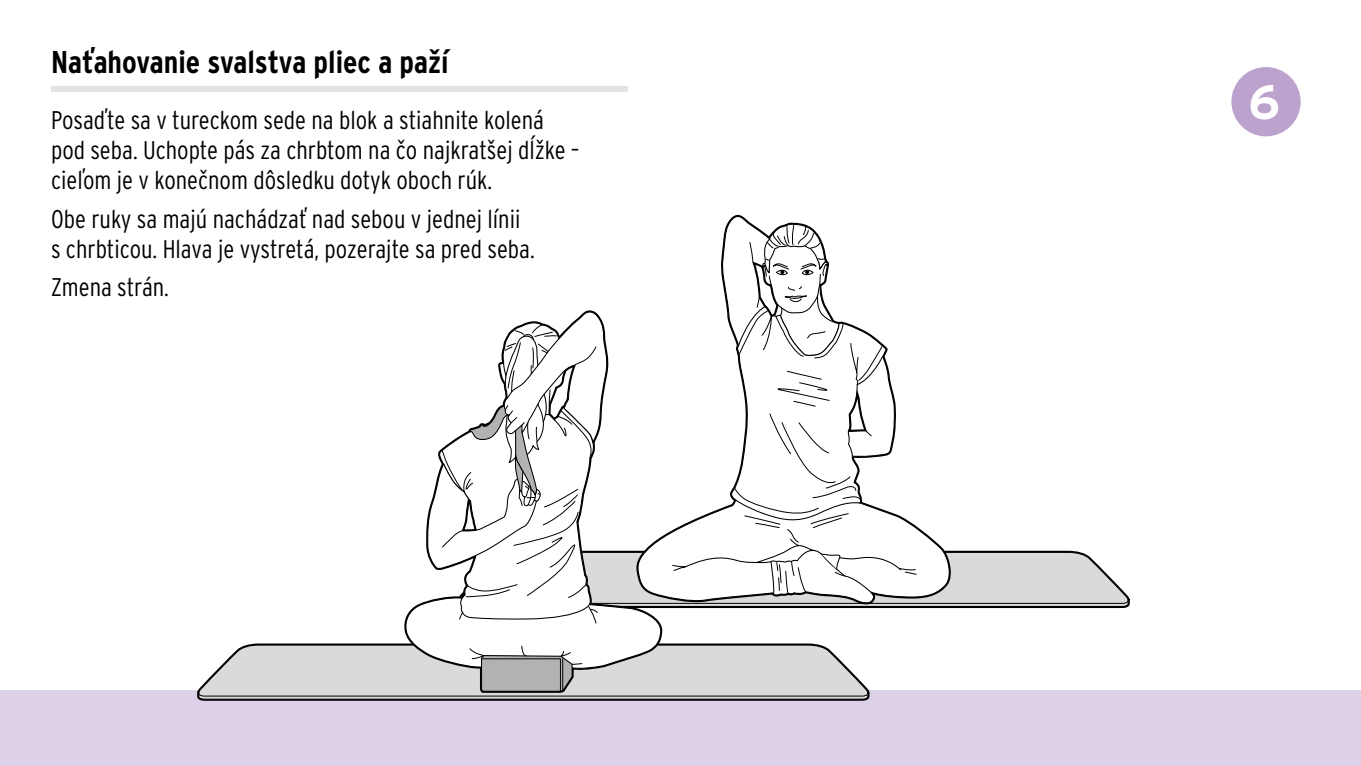
<style>
.page{position:relative;width:1361px;height:766px;background:#fff}
.page>*{position:absolute;margin:0;border:0;box-sizing:border-box;transform-origin:0 0}
.ID_M01_KREIS_SCHWARZ{font:700 48px "Interstate OT";color:#fff}
.id_headline_Übung_li{font:700 condensed 31.5px "Interstate OT";color:#000}
.ID_FLIESSTEXT{font:300 condensed 25.5px/30px "Interstate OT";color:#000}
</style>
<div class="page">
<div style="left:0;top:690px;width:1361px;height:75px;background:#ddd1e9"></div>
<div style="left:51px;top:86px;width:577px;height:6px;background:#e3e3e3"></div>
<svg style="left:197px;top:215px;width:933px;height:485px"></svg>
<div style="left:1230px;top:66px;width:71px;height:71px;background:#bca3ce;border-radius:50%"></div>
<div style="left:1230px;top:65px;width:72px;height:73px;border:2px solid #fff;border-radius:50%"></div>
<p class="id_headline_Übung_li" style="left:51px;top:43px;width:399px">Naťahovanie svalstva pliec a paží</p>
<p class="ID_FLIESSTEXT" style="left:51px;top:105px;width:530px">Posaďte sa v tureckom sede na blok a stiahnite kolená pod seba. Uchopte pás za chrbtom na čo najkratšej dĺžke – cieľom je v konečnom dôsledku dotyk oboch rúk.</p>
<p class="ID_FLIESSTEXT" style="left:51px;top:204px;width:485px">Obe ruky sa majú nachádzať nad sebou v jednej línii s chrbticou. Hlava je vystretá, pozerajte sa pred seba.</p>
<p class="ID_FLIESSTEXT" style="left:51px;top:272px;width:119px">Zmena strán.</p>
<p class="ID_M01_KREIS_SCHWARZ" style="left:1248px;top:72px;width:33px">6</p>
</div>
